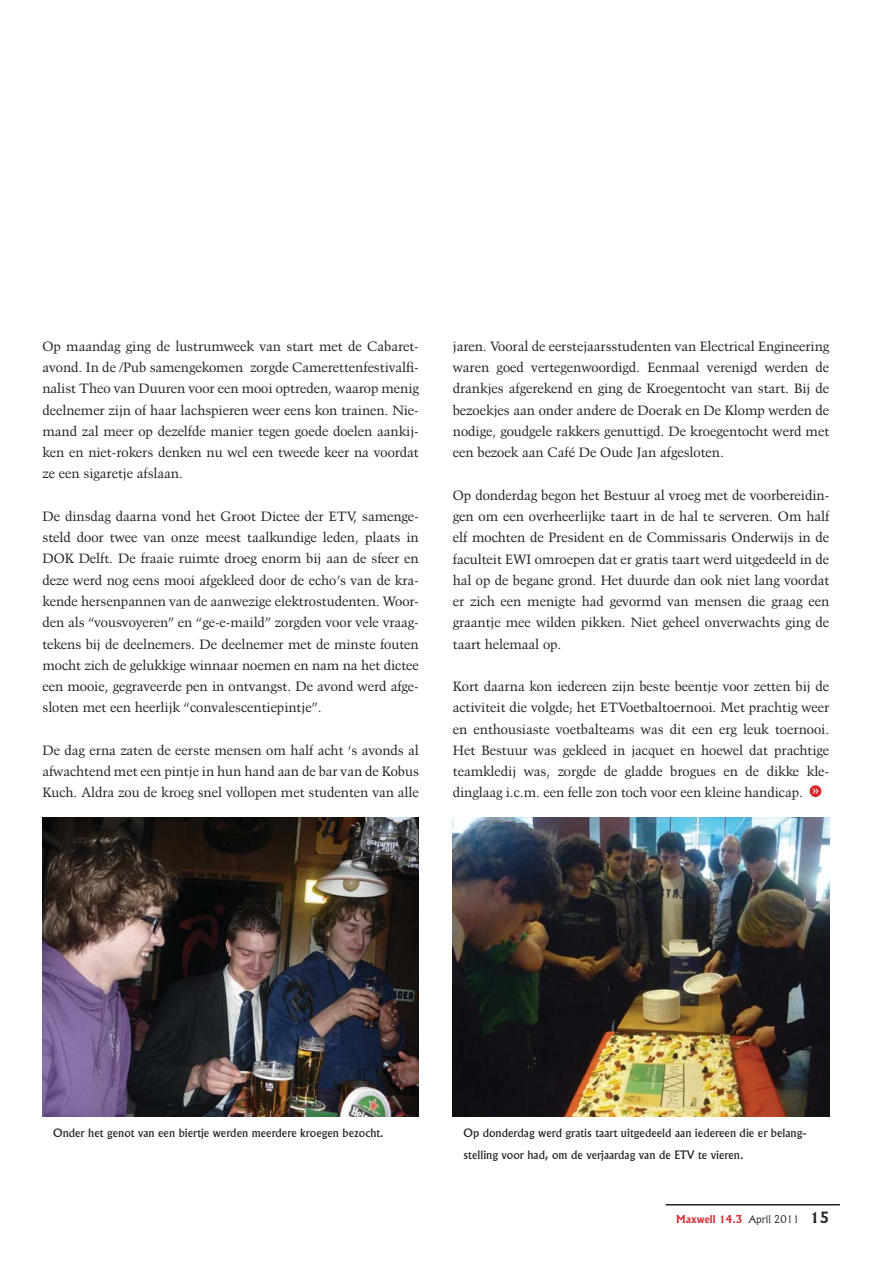
<style>
.page{position:relative;width:893px;height:1263px;background:#fff}
.page>*{position:absolute;margin:0;border:0;box-sizing:border-box;transform-origin:0 0}
.t1{font:13.5px/21.3px "Kuenstler 480 BT";color:#231f20;text-align:justify}
.t2{font:11.25px/21.3px "Flareserif 821 BT";color:#231f20}
.t3{font:700 10.5px "Flareserif 821 BT";color:#d8242b}
.s1{font-weight:300;color:#231f20}
.s2{font-size:15px;color:#231f20}
</style>
<div class="page">
<hr style="left:666px;top:1204px;width:174px;height:2px;background:#231f20">
<img style="left:42px;top:818px;width:377px;height:298px">
<img style="left:453px;top:818px;width:376px;height:298px">
<p class="t1" style="left:42px;top:336px;width:378px">Op maandag ging de lustrumweek van start met de Cabaret&shy;avond. In de /Pub samengekomen zorgde Camerettenfestivalfi&shy;nalist Theo van Duuren voor een mooi optreden, waarop menig deelnemer zijn of haar lachspieren weer eens kon trainen. Nie&shy;mand zal meer op dezelfde manier tegen goede doelen aankij&shy;ken en niet-rokers denken nu wel een tweede keer na voordat ze een sigaretje afslaan.</p>
<p class="t1" style="left:42px;top:506px;width:378px">De dinsdag daarna vond het Groot Dictee der ETV, samenge&shy;steld door twee van onze meest taalkundige leden, plaats in DOK Delft. De fraaie ruimte droeg enorm bij aan de sfeer en deze werd nog eens mooi afgekleed door de echo’s van de kra&shy;kende hersenpannen van de aanwezige elektrostudenten. Woor&shy;den als “vousvoyeren” en “ge-e-maild” zorgden voor vele vraag&shy;tekens bij de deelnemers. De deelnemer met de minste fouten mocht zich de gelukkige winnaar noemen en nam na het dictee een mooie, gegraveerde pen in ontvangst. De avond werd afge&shy;sloten met een heerlijk “convalescentiepintje”.</p>
<p class="t1" style="left:42px;top:740px;width:378px">De dag erna zaten de eerste mensen om half acht ‘s avonds al afwachtend met een pintje in hun hand aan de bar van de Kobus Kuch. Aldra zou de kroeg snel vollopen met studenten van alle</p>
<p class="t1" style="left:453px;top:336px;width:378px">jaren. Vooral de eerstejaarsstudenten van Electrical Engineering waren goed vertegenwoordigd. Eenmaal verenigd werden de drankjes afgerekend en ging de Kroegentocht van start. Bij de bezoekjes aan onder andere de Doerak en De Klomp werden de nodige, goudgele rakkers genuttigd. De kroegentocht werd met een bezoek aan Café De Oude Jan afgesloten.</p>
<p class="t1" style="left:453px;top:485px;width:378px">Op donderdag begon het Bestuur al vroeg met de voorbereidin&shy;gen om een overheerlijke taart in de hal te serveren. Om half elf mochten de President en de Commissaris Onderwijs in de faculteit EWI omroepen dat er gratis taart werd uitgedeeld in de hal op de begane grond. Het duurde dan ook niet lang voordat er zich een menigte had gevormd van mensen die graag een graantje mee wilden pikken. Niet geheel onverwachts ging de taart helemaal op.</p>
<p class="t1" style="left:453px;top:677px;width:378px">Kort daarna kon iedereen zijn beste beentje voor zetten bij de activiteit die volgde; het ETVoetbaltoernooi. Met prachtig weer en enthousiaste voetbalteams was dit een erg leuk toernooi.<br>Het Bestuur was gekleed in jacquet en hoewel dat prachtige teamkledij was, zorgde de gladde brogues en de dikke kle&shy;dinglaag i.c.m. een felle zon toch voor een kleine handicap.</p>
<p class="t2" style="left:53px;top:1123px;width:332px">Onder het genot van een biertje werden meerdere kroegen bezocht.</p>
<p class="t2" style="left:463px;top:1123px;width:345px">Op donderdag werd gratis taart uitgedeeld aan iedereen die er belang&shy;stelling voor had, om de verjaardag van de ETV te vieren.</p>
<p class="t3" style="left:676px;top:1214px;width:154px">Maxwell 14.3 <span class="s1">April 2011</span> <span class="s2">15</span></p>
</div>
